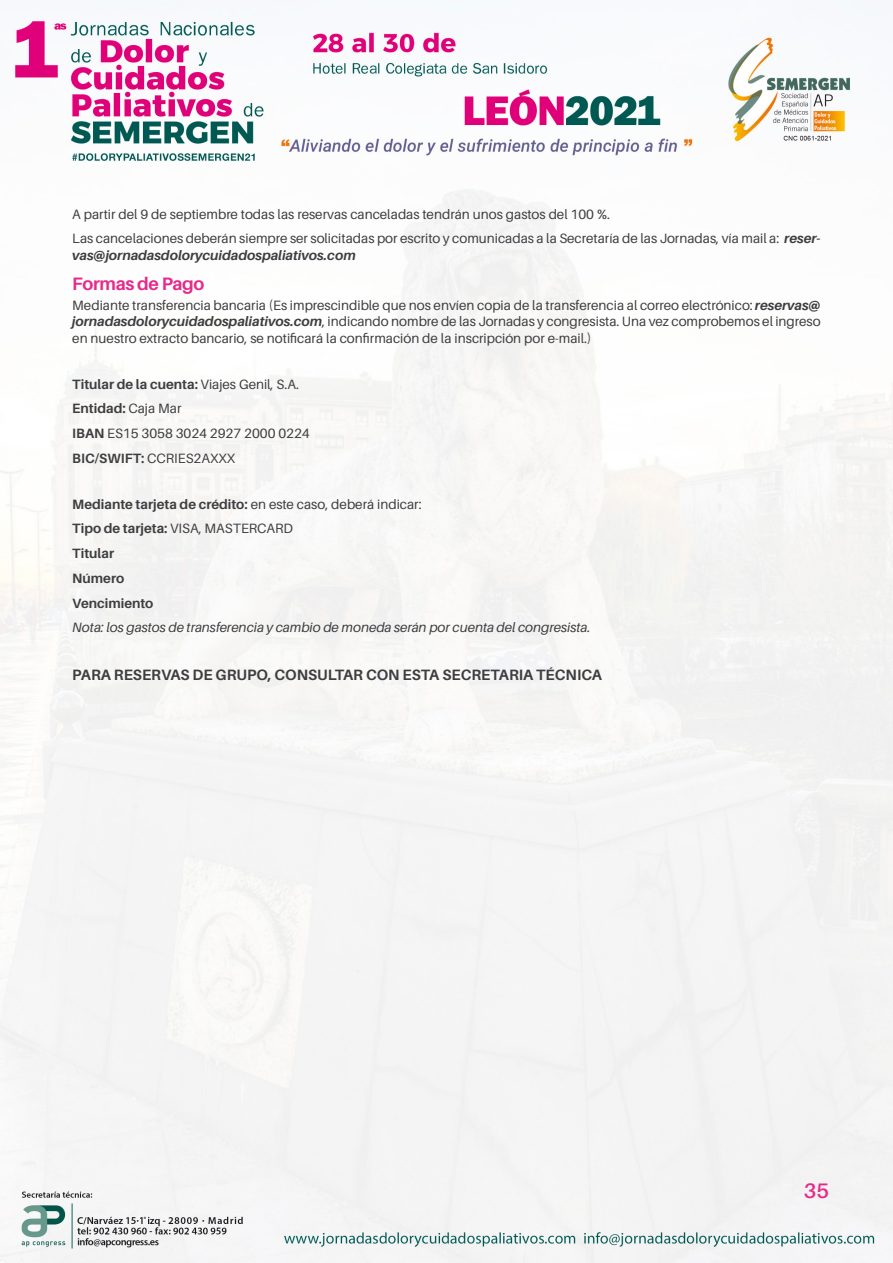
<style>
.page{position:relative;width:893px;height:1263px;background:#fff}
.page>*{position:absolute;margin:0;border:0;box-sizing:border-box;transform-origin:0 0}
.t1{font:600 21px "Aileron";color:#e62a8b}
.t2{font:700 18px "Aileron";letter-spacing:-.02em;color:#e62a8b}
.t3{font:700 15px "Aileron";color:#3e3d40}
.t4{font:13.5px/24.8px "Aileron";color:#3e3d40}
.t5{font:700 13.5px/24.8px "Aileron";color:#3e3d40}
.t6{font:italic 13.5px "Aileron";color:#3e3d40}
.t7{font:italic 700 13.5px "Aileron";color:#3e3d40}
.s1{font-weight:700;font-style:italic}
.s2{font-weight:700}
.s3{font-weight:400}
</style>
<div class="page">
<img style="left:0;top:0;width:893px;height:1263px">
<p class="t4" style="left:72px;top:202px;width:750px">A partir del 9 de septiembre todas las reservas canceladas tendrán unos gastos del 100 %.<br>Las cancelaciones deberán siempre ser solicitadas por escrito y comunicadas a la Secretaría de las Jornadas, vía mail a: <span class="s1">reser-</span></p>
<p class="t7" style="left:72px;top:247px;width:285px">vas@jornadasdolorycuidadospaliativos.com</p>
<h2 class="t2" style="left:72px;top:273px;width:134px">Formas de Pago</h2>
<p class="t4" style="left:72px;top:298px;width:750px;line-height:16.2px;text-align:justify">Mediante transferencia bancaria (Es imprescindible que nos envíen copia de la transferencia al correo electrónico: <span class="s1">reservas@ jornadasdolorycuidadospaliativos.com</span>, indicando nombre de las Jornadas y congresista. Una vez comprobemos el ingreso en nuestro extracto bancario, se notificará la confirmación de la inscripción por e-mail.)</p>
<p class="t4" style="left:72px;top:372px;width:239px"><span class="s2">Titular de la cuenta:</span> Viajes Genil, S.A.<br><span class="s2">Entidad:</span> Caja Mar<br><span class="s2">IBAN</span> ES15 3058 3024 2927 2000 0224<br><span class="s2">BIC/SWIFT:</span> CCRIES2AXXX</p>
<p class="t5" style="left:72px;top:492px;width:351px">Mediante tarjeta de crédito: <span class="s3">en este caso, deberá indicar:<br></span>Tipo de tarjeta: <span class="s3">VISA, MASTERCARD<br></span>Titular<br>Número<br>Vencimiento</p>
<p class="t6" style="left:72px;top:620px;width:520px">Nota: los gastos de transferencia y cambio de moneda serán por cuenta del congresista.</p>
<p class="t3" style="left:72px;top:666px;width:531px">PARA RESERVAS DE GRUPO, CONSULTAR CON ESTA SECRETARIA TÉCNICA</p>
<h1 class="t1" style="left:804px;top:1179px;width:27px">35</h1>
</div>
